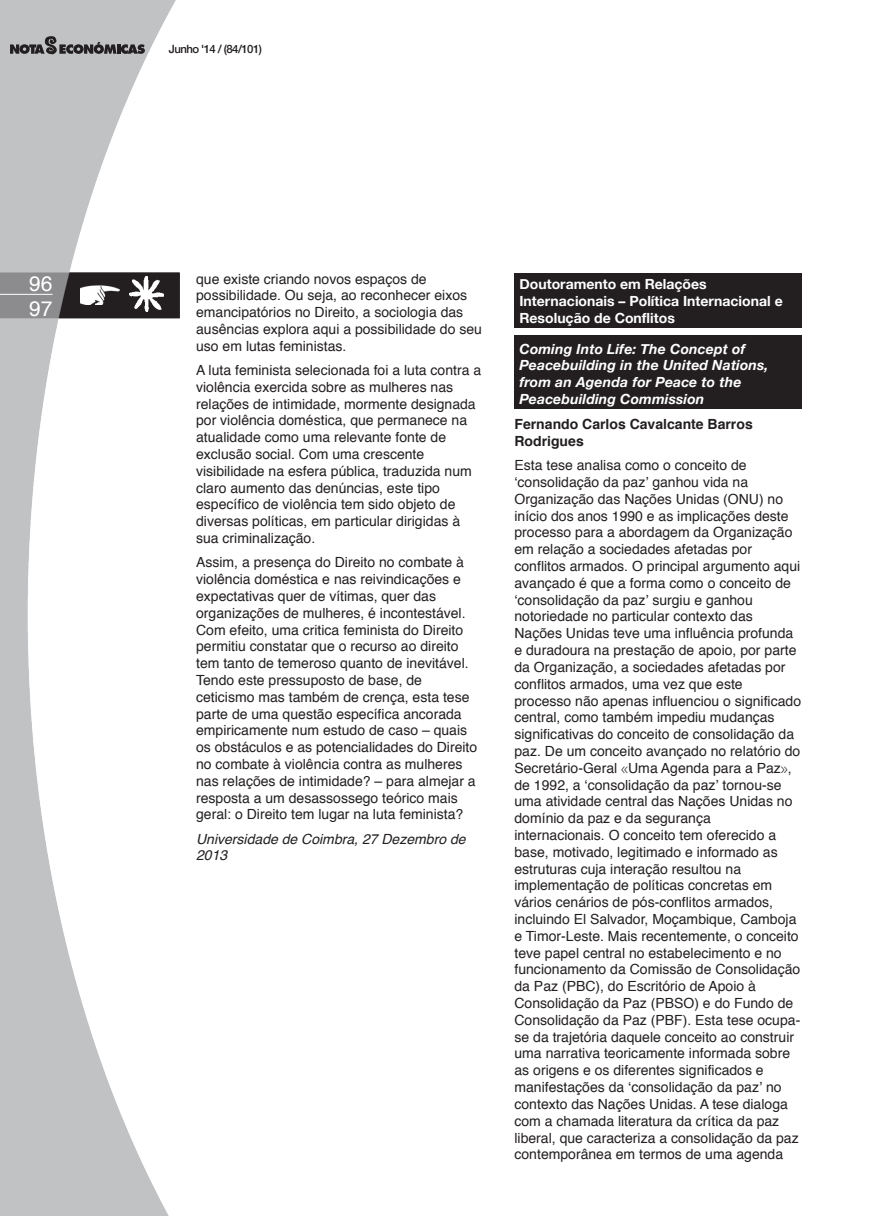
<style>
.page{position:relative;width:869px;height:1216px;background:#fff}
.page>*{position:absolute;margin:0;border:0;box-sizing:border-box;transform-origin:0 0}
.t1{font:21px "Helvetica";color:#fff}
.Texto_Coluna{font:14px/16.8px "Helvetica";color:#231f20}
._1_Titulo{font:italic 700 14px/16.6px "Helvetica Neue";letter-spacing:.01em;color:#fff}
._1_Titulo-2{font:700 14px/16.6px "Helvetica Neue";color:#fff}
.Texto_Coluna-2{font:700 14px/16.8px "Helvetica";color:#231f20}
.Texto_Coluna-3{font:italic 14px/16.8px "Helvetica";color:#231f20}
.t2{font:500 11.38px "Helvetica Neue";letter-spacing:-.05em;color:#231f20}
.s1{font-family:"Gill Sans";font-weight:300}
</style>
<div class="page">
<img style="left:0;top:0;width:179px;height:1215px">
<svg style="left:0;top:273px;width:179px;height:45px"></svg>
<hr style="left:0;top:294px;width:53px;height:1px;background:#fff">
<svg style="left:10px;top:36px;width:135px;height:19px"></svg>
<div style="left:514px;top:273px;width:287px;height:54px;background:#231f20"></div>
<div style="left:514px;top:335px;width:287px;height:74px;background:#231f20"></div>
<svg style="left:0;top:0;width:4px;height:4px"></svg>
<svg style="left:0;top:1212px;width:4px;height:4px"></svg>
<p class="t1" style="left:29px;top:267px;width:25px">96</p>
<p class="t1" style="left:29px;top:293px;width:25px">97</p>
<h1 class="t1" style="left:41px;top:293px;width:13px">6</h1>
<p class="t2" style="left:169px;top:39px;width:94px">Junho '14 / (84/101)</p>
<p class="Texto_Coluna" style="left:196px;top:270px;width:287px">que existe criando novos espaços de possibilidade. Ou seja, ao reconhecer eixos emancipatórios no Direito, a sociologia das ausências explora aqui a possibilidade do seu uso em lutas feministas.</p>
<p class="Texto_Coluna" style="left:196px;top:362px;width:286px">A luta feminista selecionada foi a luta contra a violência exercida sobre as mulheres nas relações de intimidade, mormente designada por violência doméstica, que permanece na atualidade como uma relevante fonte de exclusão social. Com uma crescente visibilidade na esfera pública, traduzida num claro aumento das denúncias, este tipo específico de violência tem sido objeto de diversas políticas, em particular dirigidas à sua criminalização.</p>
<p class="Texto_Coluna" style="left:196px;top:554px;width:282px">Assim, a presença do Direito no combate à violência doméstica e nas reivindicações e expectativas quer de vítimas, quer das organizações de mulheres, é incontestável.<br>Com efeito, uma critica feminista do Direito permitiu constatar que o recurso ao direito tem tanto de temeroso quanto de inevitável.<br>Tendo este pressuposto de base, de ceticismo mas também de crença, esta tese parte de uma questão específica ancorada empiricamente num estudo de caso – quais os obstáculos e as potencialidades do Direito no combate à violência contra as mulheres nas relações de intimidade? – para almejar a resposta a um desassossego teórico mais geral: o Direito tem lugar na luta feminista?</p>
<p class="Texto_Coluna-3" style="left:196px;top:830px;width:271px">Universidade de Coimbra, 27 Dezembro de<br>2013</p>
<p class="_1_Titulo-2" style="left:519px;top:276px;width:265px">Doutoramento em Relações<br>Internacionais – Política Internacional e<br>Resolução de Conflitos</p>
<p class="_1_Titulo" style="left:519px;top:341px;width:250px">Coming Into Life: The Concept of<br>Peacebuilding in the United Nations, from an Agenda for Peace to the<br>Peacebuilding Commission</p>
<p class="Texto_Coluna-2" style="left:514px;top:416px;width:240px">Fernando Carlos Cavalcante Barros<br>Rodrigues</p>
<p class="Texto_Coluna" style="left:514px;top:457px;width:288px">Esta tese analisa como o conceito de ‘consolidação da paz’ ganhou vida na Organização das Nações Unidas (ONU) no início dos anos 1990 e as implicações deste processo para a abordagem da Organização em relação a sociedades afetadas por conflitos armados. O principal argumento aqui avançado é que a forma como o conceito de ‘consolidação da paz’ surgiu e ganhou notoriedade no particular contexto das Nações Unidas teve uma influência profunda e duradoura na prestação de apoio, por parte da Organização, a sociedades afetadas por conflitos armados, uma vez que este processo não apenas influenciou o significado central, como também impediu mudanças significativas do conceito de consolidação da paz. De um conceito avançado no relatório do Secretário-Geral <span class="s1">«</span>Uma Agenda para a Paz<span class="s1">»</span>, de 1992, a ‘consolidação da paz’ tornou-se uma atividade central das Nações Unidas no domínio da paz e da segurança internacionais. O conceito tem oferecido a base, motivado, legitimado e informado as estruturas cuja interação resultou na implementação de políticas concretas em vários cenários de pós-conflitos armados, incluindo El Salvador, Moçambique, Camboja e Timor-Leste. Mais recentemente, o conceito teve papel central no estabelecimento e no funcionamento da Comissão de Consolidação da Paz (PBC), do Escritório de Apoio à Consolidação da Paz (PBSO) e do Fundo de Consolidação da Paz (PBF). Esta tese ocupa&shy;se da trajetória daquele conceito ao construir uma narrativa teoricamente informada sobre as origens e os diferentes significados e manifestações da ‘consolidação da paz’ no contexto das Nações Unidas. A tese dialoga com a chamada literatura da crítica da paz liberal, que caracteriza a consolidação da paz contemporânea em termos de uma agenda</p>
</div>
